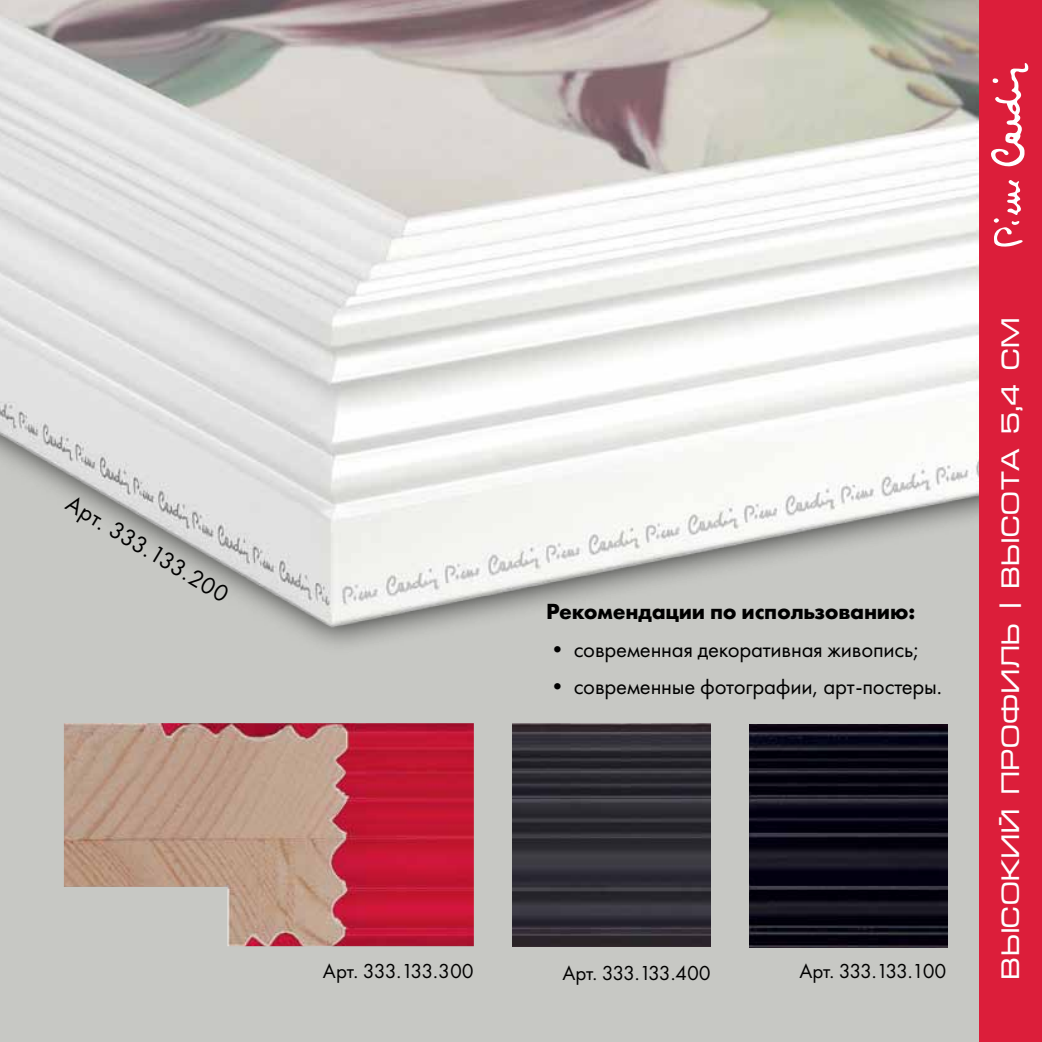
<style>
.page{position:relative;width:1042px;height:1042px;background:#c7c8c4}
.page>*{position:absolute;margin:0;border:0;box-sizing:border-box;transform-origin:0 0}
.t1{font:24.5px "Micra Di";letter-spacing:.01em;color:#fff}
.t2{font:24.5px "Futura New";color:#000}
.t3{font:22.75px "Futura New";letter-spacing:-.01em;color:#000}
.t4{font:700 22.75px "Futura New";letter-spacing:-.01em;color:#000}
.t5{font:21px "Futura New";letter-spacing:-.05em;color:#000}
.t6{font:21px "Futura New";letter-spacing:-.03em;color:#000}
</style>
<div class="page">
<img style="left:0;top:0;width:980px;height:654px">
<img style="left:64px;top:723px;width:410px;height:223px">
<img style="left:512px;top:723px;width:199px;height:223px">
<img style="left:749px;top:724px;width:199px;height:223px">
<div style="left:980px;top:0;width:62px;height:1042px;background:#dc1e3a"></div>
<svg style="left:991px;top:63px;width:37px;height:104px"></svg>
<svg style="left:994px;top:180px;width:28px;height:67px"></svg>
<p class="t2" style="left:76px;top:489px;width:186px;rotate:31deg">Арт. 333.133.200</p>
<p class="t4" style="left:546px;top:597px;width:370px">Рекомендации по использованию:</p>
<p class="t3" style="left:546px;top:635px;width:375px">• современная декоративная живопись;</p>
<p class="t3" style="left:546px;top:673px;width:397px">• современные фотографии, арт-постеры.</p>
<p class="t6" style="left:323px;top:959px;width:152px">Арт. 333.133.300</p>
<p class="t5" style="left:562px;top:960px;width:150px">Арт. 333.133.400</p>
<p class="t5" style="left:799px;top:958px;width:148px">Арт. 333.133.100</p>
<p class="t1" style="left:996px;top:979px;width:664px;rotate:-90deg">ВЫСОКИЙ ПРОФИЛЬ | ВЫСОТА 5,4 СМ</p>
</div>
